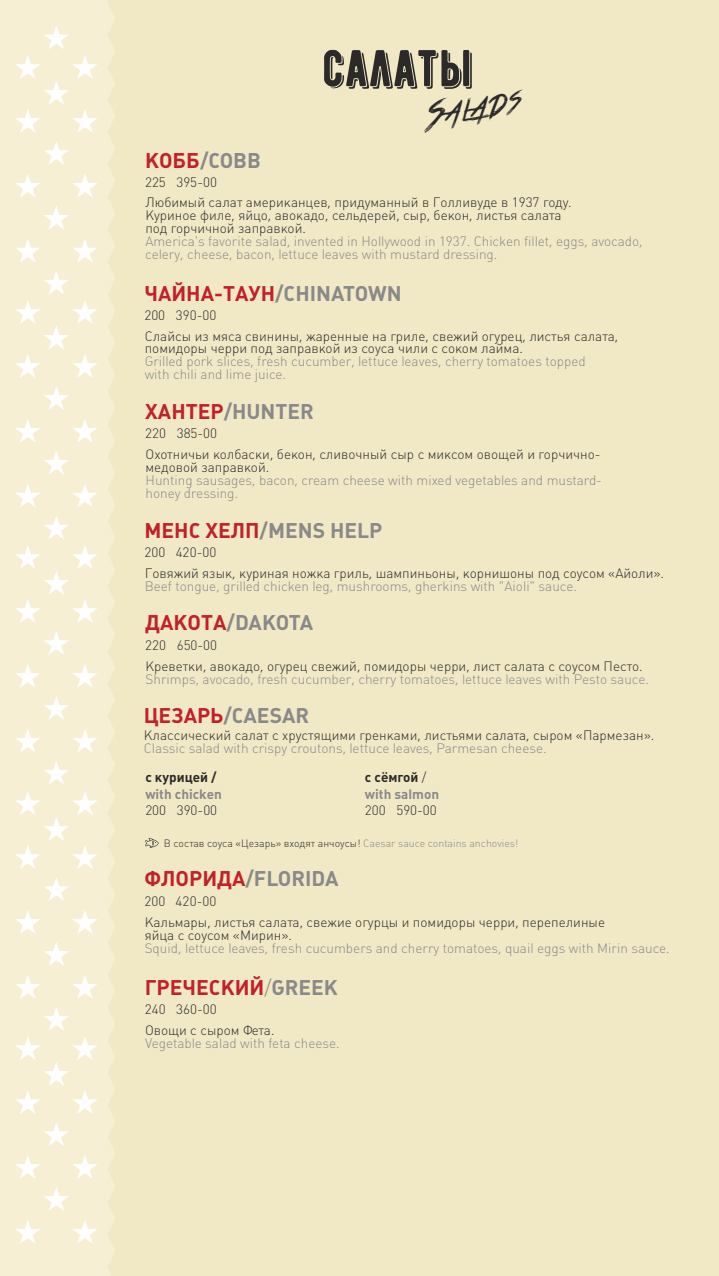
<style>
.page{position:relative;width:719px;height:1276px;background:#f7efd4}
.page>*{position:absolute;margin:0;border:0;box-sizing:border-box;transform-origin:0 0}
.t1{font:51.6px "BERNIER Shade";color:#2b2a29}
.t2{font:30px "True Lies RUSBYLYAJKA";color:#2b2a29}
.t3{font:21px "Plumb Bold C";color:#898989}
.t4{font:21px "Plumb Bold C";color:#c12129}
.t5{font:13.5px/21.1px "Plumb Light C";color:#2b2a29}
.t6{font:13.5px/12.9px "Plumb Light C";color:#898989}
.t7{font:13.5px/16.8px "Plumb Bold C";color:#898989}
.t8{font:13.5px "Plumb Bold C";color:#2b2a29}
.t9{font:10.5px "Plumb Light C";color:#2b2a29}
.s1{color:#c12129}
.s2{color:#898989}
.s3{color:#2b2a29}
.s4{font-family:"Plumb Light C";color:#2b2a29}
.s5{font-family:"Plumb Light C";color:#898989}
</style>
<div class="page">
<svg style="left:15px;top:26px;width:82px;height:1217px"></svg>
<div style="left:108px;top:0;width:611px;height:1276px;background:#f1e8c6"></div>
<svg style="left:145px;top:838px;width:14px;height:10px"></svg>
<h1 class="t1" style="left:322px;top:38px;width:154px">салаты</h1>
<h2 class="t2" style="left:425px;top:106px;width:96px;rotate:-9deg">Salads</h2>
<h3 class="t3" style="left:145px;top:151px;width:117px"><span class="s1">КОББ</span>/COBB</h3>
<p class="t5" style="left:145px;top:173px;width:428px;line-height:20.1px">225 395-00<br>Любимый салат американцев, придуманный в Голливуде в 1937 году.</p>
<p class="t5" style="left:145px;top:210px;width:418px;line-height:12.9px">Куриное филе, яйцо, авокадо, сельдерей, сыр, бекон, листья салата под горчичной заправкой.</p>
<p class="t6" style="left:145px;top:236px;width:499px">America's favorite salad, invented in Hollywood in 1937. Chicken fillet, eggs, avocado, celery, cheese, bacon, lettuce leaves with mustard dressing.</p>
<h3 class="t4" style="left:144px;top:284px;width:259px">ЧАЙНА-ТАУН<span class="s2">/CHINATOWN</span></h3>
<p class="t5" style="left:144px;top:306px;width:475px;line-height:20.5px">200 390-00<br>Слайсы из мяса свинины, жаренные на гриле, свежий огурец, листья салата,</p>
<p class="t5" style="left:145px;top:339px;width:380px">помидоры черри под заправкой из соуса чили с соком лайма.</p>
<p class="t6" style="left:145px;top:356px;width:442px">Grilled pork slices, fresh cucumber, lettuce leaves, cherry tomatoes topped with chili and lime juice.</p>
<h3 class="t3" style="left:145px;top:402px;width:170px"><span class="s1">ХАНТЕР</span>/HUNTER</h3>
<p class="t5" style="left:145px;top:424px;width:456px">220 385-00<br>Охотничьи колбаски, бекон, сливочный сыр с миксом овощей и горчично-</p>
<p class="t5" style="left:145px;top:458px;width:125px">медовой заправкой.</p>
<p class="t6" style="left:145px;top:475px;width:458px">Hunting sausages, bacon, cream cheese with mixed vegetables and mustard&shy;honey dressing.</p>
<h3 class="t3" style="left:144px;top:521px;width:239px"><span class="s1">МЕНС ХЕЛП</span>/MENS HELP</h3>
<p class="t5" style="left:144px;top:543px;width:521px;line-height:20.7px">200 420-00<br>Говяжий язык, куриная ножка гриль, шампиньоны, корнишоны под соусом «Айоли».</p>
<p class="t6" style="left:145px;top:580px;width:433px">Beef tongue, grilled chicken leg, mushrooms, gherkins with "Aioli" sauce.</p>
<h3 class="t3" style="left:145px;top:613px;width:169px"><span class="s1">ДАКОТА</span>/DAKOTA</h3>
<p class="t5" style="left:145px;top:635px;width:499px">220 650-00<br>Креветки, авокадо, огурец свежий, помидоры черри, лист салата с соусом Песто.</p>
<p class="t6" style="left:145px;top:673px;width:505px">Shrimps, avocado, fresh cucumber, cherry tomatoes, lettuce leaves with Pesto sauce.</p>
<h3 class="t3" style="left:144px;top:706px;width:167px"><span class="s1">ЦЕЗАРЬ</span>/CAESAR</h3>
<p class="t5" style="left:144px;top:726px;width:512px">Классический салат с хрустящими гренками, листьями салата, сыром «Пармезан».</p>
<p class="t6" style="left:144px;top:743px;width:404px">Classic salad with crispy croutons, lettuce leaves, Parmesan cheese.</p>
<p class="t8" style="left:145px;top:771px;width:73px">с курицей /</p>
<p class="t7" style="left:145px;top:786px;width:78px">with chicken</p>
<p class="t5" style="left:145px;top:801px;width:73px">200 390-00</p>
<p class="t7" style="left:365px;top:769px;width:76px"><span class="s3">с сёмгой</span> <span class="s4">/ </span>with salmon</p>
<p class="t5" style="left:365px;top:801px;width:73px">200 590-00</p>
<p class="t9" style="left:164px;top:839px;width:356px">В состав соуса «Цезарь» входят анчоусы! <span class="s2">Caesar sauce contains anchovies!</span></p>
<h3 class="t3" style="left:144px;top:869px;width:196px"><span class="s1">ФЛОРИДА</span>/FLORIDA</h3>
<p class="t5" style="left:144px;top:891px;width:462px">200 420-00<br>Кальмары, листья салата, свежие огурцы и помидоры черри, перепелиные</p>
<p class="t5" style="left:145px;top:926px;width:149px">яйца с соусом «Мирин».</p>
<p class="t6" style="left:145px;top:943px;width:526px">Squid, lettuce leaves, fresh cucumbers and cherry tomatoes, quail eggs with Mirin sauce.</p>
<h3 class="t4" style="left:145px;top:978px;width:195px">ГРЕЧЕСКИЙ<span class="s5">/</span><span class="s2">GREEK</span></h3>
<p class="t5" style="left:145px;top:1000px;width:131px;line-height:20.7px">240 360-00<br>Овощи с сыром Фета.</p>
<p class="t6" style="left:145px;top:1038px;width:196px">Vegetable salad with feta cheese.</p>
</div>
